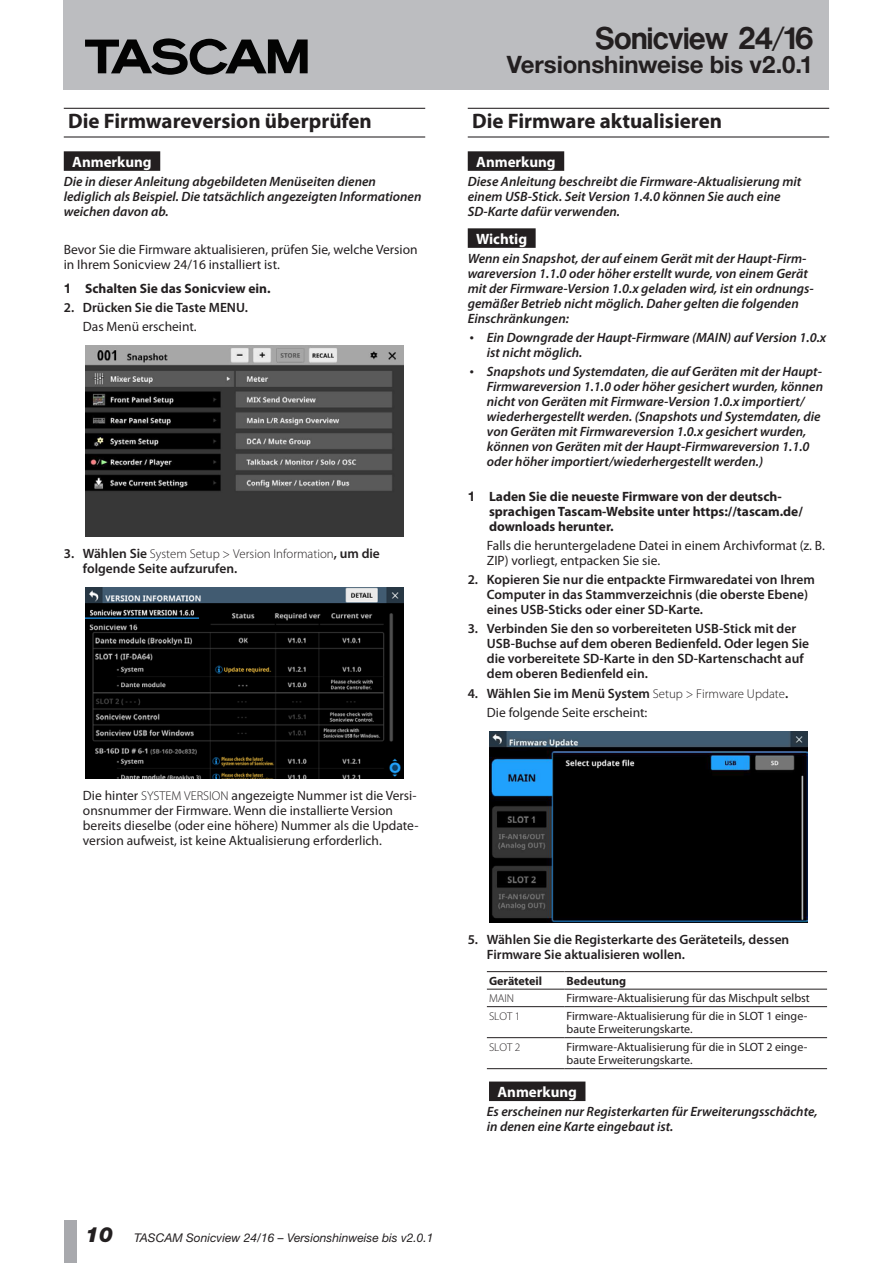
<style>
.page{position:relative;width:893px;height:1263px;background:#fff}
.page>*{position:absolute;margin:0;border:0;box-sizing:border-box;transform-origin:0 0}
.t1{font:27px "Tascam Logo JD";letter-spacing:.005em;color:#231f20}
.t2{font:700 24px "Helvetica Neue";letter-spacing:-.005em;color:#231f20}
.t3{font:700 21px "Myriad Pro";color:#231f20}
.t4{font:700 15px "Myriad Pro";color:#fff}
.t5{font:italic 600 13.5px/15px "Myriad Pro";color:#231f20}
.t6{font:13.5px/15px "Myriad Pro";color:#231f20}
.t7{font:600 13.5px/15px "Myriad Pro";color:#231f20}
.t8{font:700 13.5px/15px "Myriad Pro";color:#231f20}
.t9{font:300 12.9px "Myriad Pro";color:#231f20}
.t10{font:12px/13.5px "Myriad Pro";color:#231f20}
.t11{font:italic 12px "Helvetica Neue";color:#231f20}
.t12{font:700 12px "Myriad Pro";color:#231f20}
.t13{font:300 11.4px "Myriad Pro";color:#231f20}
.s1{font-family:"Helvetica Neue"}
.s2{font-weight:600;font-size:13.5px}
.s3{font-weight:300;font-size:12.9px}
.s4{font-weight:700;font-style:normal;font-size:12.15px}
.s5{font-weight:600}
.s6{font-weight:900;font-size:21px}
</style>
<div class="page">
<div style="left:64px;top:0;width:765px;height:89px;background:#bcbdc0"></div>
<div style="left:64px;top:1220px;width:13px;height:43px;background:#a8a9ad"></div>
<svg style="left:85px;top:38px;width:223px;height:37px"></svg>
<hr style="left:64px;top:108px;width:361px;height:1px;background:#231f20">
<hr style="left:64px;top:136px;width:361px;height:2px;background:#231f20">
<div style="left:64px;top:151px;width:96px;height:20px;background:#231f20"></div>
<img style="left:85px;top:346px;width:318px;height:191px">
<img style="left:85px;top:587px;width:318px;height:191px">
<hr style="left:468px;top:108px;width:361px;height:1px;background:#231f20">
<hr style="left:468px;top:136px;width:361px;height:2px;background:#231f20">
<div style="left:468px;top:151px;width:96px;height:20px;background:#231f20"></div>
<div style="left:468px;top:228px;width:68px;height:20px;background:#231f20"></div>
<div style="left:489px;top:1081px;width:96px;height:20px;background:#231f20"></div>
<img style="left:489px;top:731px;width:318px;height:191px">
<hr style="left:487px;top:989px;width:77px;height:1px;background:#231f20">
<hr style="left:564px;top:989px;width:263px;height:1px;background:#231f20">
<hr style="left:487px;top:1006px;width:77px;height:1px;background:#231f20">
<hr style="left:564px;top:1006px;width:263px;height:1px;background:#231f20">
<hr style="left:487px;top:1037px;width:77px;height:1px;background:#231f20">
<hr style="left:564px;top:1037px;width:263px;height:1px;background:#231f20">
<hr style="left:487px;top:1068px;width:77px;height:1px;background:#231f20">
<hr style="left:564px;top:1068px;width:263px;height:1px;background:#231f20">
<hr style="left:487px;top:971px;width:77px;height:1px;background:#231f20">
<hr style="left:564px;top:971px;width:263px;height:1px;background:#231f20">
<h3 class="t3" style="left:68px;top:108px;width:305px">Die Firmwareversion überprüfen</h3>
<p class="t4" style="left:72px;top:152px;width:81px">Anmerkung</p>
<p class="t5" style="left:64px;top:173px;width:359px">Die in dieser Anleitung abgebildeten Menüseiten dienen lediglich als Beispiel. Die tatsächlich angezeigten Informationen weichen davon ab.</p>
<p class="t6" style="left:64px;top:242px;width:355px">Bevor Sie die Firmware aktualisieren, prüfen Sie, welche Version in Ihrem Sonicview 24/16 installiert ist.</p>
<p class="t8" style="left:64px;top:280px;width:208px"><span class="s1">1</span> Schalten Sie das Sonicview ein.</p>
<p class="t7" style="left:64px;top:300px;width:186px">2. Drücken Sie die Taste MENU.</p>
<p class="t6" style="left:83px;top:319px;width:115px">Das Menü erscheint.</p>
<p class="t9" style="left:64px;top:546px;width:318px"><span class="s2">3. Wählen Sie</span> System Setup &gt; Version Information<span class="s2">, um die</span></p>
<p class="t7" style="left:83px;top:561px;width:156px">folgende Seite aufzurufen.</p>
<p class="t6" style="left:83px;top:787px;width:337px">Die hinter <span class="s3">SYSTEM VERSION</span> angezeigte Nummer ist die Versi&shy;onsnummer der Firmware. Wenn die installierte Version bereits dieselbe (oder eine höhere) Nummer als die Update&shy;version aufweist, ist keine Aktualisierung erforderlich.</p>
<h1 class="t1" style="left:595px;top:25px;width:219px">Sonicview 24/16</h1>
<h2 class="t2" style="left:507px;top:50px;width:308px">Versionshinweise bis v2.0.1</h2>
<h3 class="t3" style="left:472px;top:108px;width:252px">Die Firmware aktualisieren</h3>
<p class="t4" style="left:476px;top:152px;width:81px">Anmerkung</p>
<p class="t5" style="left:468px;top:173px;width:335px">Diese Anleitung beschreibt die Firmware-Aktualisierung mit einem USB-Stick. Seit Version 1.4.0 können Sie auch eine<br>SD-Karte dafür verwenden.</p>
<p class="t4" style="left:476px;top:229px;width:52px">Wichtig</p>
<p class="t5" style="left:468px;top:250px;width:347px">Wenn ein Snapshot, der auf einem Gerät mit der Haupt-Firm&shy;wareversion 1.1.0 oder höher erstellt wurde, von einem Gerät mit der Firmware-Version 1.0.x geladen wird, ist ein ordnungs&shy;gemäßer Betrieb nicht möglich. Daher gelten die folgenden Einschränkungen:</p>
<p class="t5" style="left:487px;top:330px;width:341px;text-indent:-17px"><span class="s4">•</span> Ein Downgrade der Haupt-Firmware (MAIN) auf Version 1.0.x ist nicht möglich.</p>
<p class="t5" style="left:487px;top:364px;width:338px;text-indent:-17px"><span class="s4">•</span> Snapshots und Systemdaten, die auf Geräten mit der Haupt-Firmwareversion 1.1.0 oder höher gesichert wurden, können nicht von Geräten mit Firmware-Version 1.0.x importiert/ wiederhergestellt werden. (Snapshots und Systemdaten, die von Geräten mit Firmwareversion 1.0.x gesichert wurden, können von Geräten mit der Haupt-Firmwareversion 1.1.0 oder höher importiert/wiederhergestellt werden.)</p>
<p class="t8" style="left:489px;top:488px;width:315px;text-indent:-21px"><span class="s1">1</span> Laden Sie die neueste Firmware von der deutsch&shy;sprachigen Tascam-Website unter https://tascam.de/ downloads herunter.</p>
<p class="t6" style="left:487px;top:538px;width:339px">Falls die heruntergeladene Datei in einem Archivformat (z. B.<br>ZIP) vorliegt, entpacken Sie sie.</p>
<p class="t7" style="left:487px;top:572px;width:329px;text-indent:-19px">2. Kopieren Sie nur die entpackte Firmwaredatei von Ihrem<br>Computer in das Stammverzeichnis (die oberste Ebene) eines USB-Sticks oder einer SD-Karte.</p>
<p class="t7" style="left:487px;top:621px;width:324px;text-indent:-19px">3. Verbinden Sie den so vorbereiteten USB-Stick mit der USB-Buchse auf dem oberen Bedienfeld. Oder legen Sie die vorbereitete SD-Karte in den SD-Kartenschacht auf dem oberen Bedienfeld ein.</p>
<p class="t6" style="left:487px;top:683px;width:303px;line-height:19.2px;text-indent:-19px"><span class="s5">4. Wählen Sie im Menü System</span> <span class="s3">Setup &gt; Firmware Update</span><span class="s5">.<br></span>Die folgende Seite erscheint:</p>
<p class="t7" style="left:487px;top:931px;width:304px;text-indent:-19px">5. Wählen Sie die Registerkarte des Geräteteils, dessen<br>Firmware Sie aktualisieren wollen.</p>
<p class="t12" style="left:489px;top:973px;width:55px">Geräteteil</p>
<p class="t12" style="left:567px;top:973px;width:61px">Bedeutung</p>
<p class="t13" style="left:489px;top:992px;width:27px">MAIN</p>
<p class="t10" style="left:567px;top:991px;width:245px">Firmware-Aktualisierung für das Mischpult selbst</p>
<p class="t13" style="left:489px;top:1010px;width:33px">SLOT 1</p>
<p class="t10" style="left:567px;top:1009px;width:242px">Firmware-Aktualisierung für die in SLOT 1 einge&shy;baute Erweiterungskarte.</p>
<p class="t13" style="left:489px;top:1041px;width:33px">SLOT 2</p>
<p class="t10" style="left:567px;top:1040px;width:242px">Firmware-Aktualisierung für die in SLOT 2 einge&shy;baute Erweiterungskarte.</p>
<p class="t4" style="left:497px;top:1082px;width:81px">Anmerkung</p>
<p class="t5" style="left:487px;top:1104px;width:332px">Es erscheinen nur Registerkarten für Erweiterungsschächte, in denen eine Karte eingebaut ist.</p>
<p class="t11" style="left:85px;top:1230px;width:350px"><span class="s6">10</span> TASCAM Sonicview 24/16 – Versionshinweise bis v2.0.1</p>
</div>
